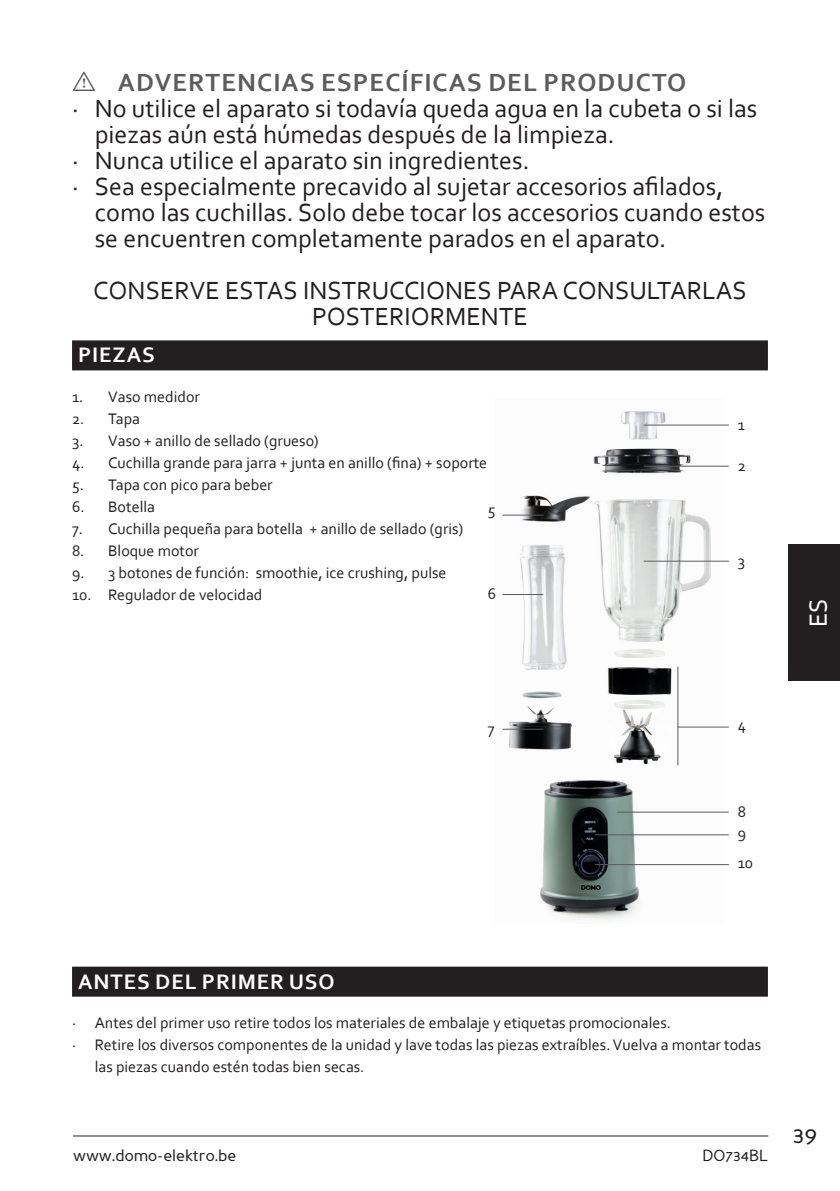
<style>
.page{position:relative;width:840px;height:1191px;background:#fff}
.page>*{position:absolute;margin:0;border:0;box-sizing:border-box;transform-origin:0 0}
.t1{font:26px/26px "Corbel";color:#231f20;text-align:center}
.t2{font:700 26px "Corbel";letter-spacing:.04em;color:#5c5c5f}
.t3{font:26px "Corbel";color:#fff}
.t4{font:24px "Perspective Sans";color:#231f20}
.t5{font:700 22px "Corbel";letter-spacing:.04em;color:#fff}
.t6{font:16px/21.2px "Corbel";color:#231f20}
.t7{font:16px "Perspective Sans";color:#231f20}
.s1{font-family:"tables";font-weight:400}
</style>
<div class="page">
<hr style="left:73px;top:1135px;width:694px;height:1px;background:#231f20">
<div style="left:788px;top:544px;width:51px;height:136px;background:#231f20"></div>
<img style="left:502px;top:411px;width:221px;height:509px">
<hr style="left:643px;top:424px;width:85px;height:1px;background:#5c5c5f">
<hr style="left:643px;top:466px;width:85px;height:1px;background:#5c5c5f">
<hr style="left:643px;top:560px;width:85px;height:1px;background:#5c5c5f">
<hr style="left:502px;top:514px;width:41px;height:1px;background:#5c5c5f">
<hr style="left:502px;top:594px;width:41px;height:1px;background:#5c5c5f">
<hr style="left:502px;top:728px;width:41px;height:1px;background:#5c5c5f">
<hr style="left:677px;top:726px;width:51px;height:1px;background:#5c5c5f">
<hr style="left:617px;top:811px;width:111px;height:1px;background:#5c5c5f">
<hr style="left:594px;top:834px;width:134px;height:1px;background:#5c5c5f">
<hr style="left:594px;top:864px;width:134px;height:1px;background:#5c5c5f">
<hr style="left:677px;top:666px;width:1px;height:99px;background:#5c5c5f">
<div style="left:72px;top:340px;width:695px;height:30px;background:#231f20"></div>
<div style="left:72px;top:966px;width:695px;height:30px;background:#231f20"></div>
<h1 class="t2" style="left:72px;top:67px;width:615px"><span class="s1">I</span> ADVERTENCIAS ESPECÍFICAS DEL PRODUCTO</h1>
<h1 class="t1" style="left:72px;top:95px;width:686px">· No utilice el aparato si todavía queda agua en la cubeta o si las</h1>
<h1 class="t1" style="left:95px;top:121px;width:521px">piezas aún está húmedas después de la limpieza.</h1>
<h1 class="t1" style="left:72px;top:147px;width:458px">· Nunca utilice el aparato sin ingredientes.</h1>
<h1 class="t1" style="left:72px;top:173px;width:652px">· Sea especialmente precavido al sujetar accesorios afilados,</h1>
<h1 class="t1" style="left:95px;top:199px;width:671px">como las cuchillas. Solo debe tocar los accesorios cuando estos</h1>
<h1 class="t1" style="left:95px;top:225px;width:573px">se encuentren completamente parados en el aparato.</h1>
<h1 class="t1" style="left:93px;top:277px;width:654px">CONSERVE ESTAS INSTRUCCIONES PARA CONSULTARLAS<br>POSTERIORMENTE</h1>
<h3 class="t5" style="left:78px;top:341px;width:78px">PIEZAS</h3>
<p class="t6" style="left:72px;top:385px;width:129px">1. Vaso medidor</p>
<p class="t6" style="left:72px;top:407px;width:69px">2. Tapa</p>
<p class="t6" style="left:72px;top:429px;width:248px">3. Vaso + anillo de sellado (grueso)</p>
<p class="t6" style="left:72px;top:451px;width:416px">4. Cuchilla grande para jarra + junta en anillo (fina) + soporte</p>
<p class="t6" style="left:72px;top:473px;width:202px">5. Tapa con pico para beber</p>
<p class="t6" style="left:72px;top:495px;width:84px">6. Botella</p>
<p class="t6" style="left:72px;top:517px;width:392px">7. Cuchilla pequeña para botella + anillo de sellado (gris)</p>
<p class="t6" style="left:72px;top:539px;width:128px">8. Bloque motor</p>
<p class="t6" style="left:72px;top:561px;width:376px">9. 3 botones de función: smoothie, ice crushing, pulse</p>
<p class="t6" style="left:72px;top:583px;width:192px">10. Regulador de velocidad</p>
<p class="t6" style="left:737px;top:413px;width:9px">1</p>
<p class="t6" style="left:737px;top:454px;width:10px">2</p>
<p class="t6" style="left:487px;top:499px;width:9px">5</p>
<p class="t6" style="left:737px;top:549px;width:9px">3</p>
<p class="t6" style="left:487px;top:582px;width:10px">6</p>
<p class="t6" style="left:487px;top:717px;width:8px">7</p>
<p class="t6" style="left:737px;top:714px;width:10px">4</p>
<p class="t6" style="left:737px;top:800px;width:10px">8<br>9</p>
<p class="t6" style="left:737px;top:851px;width:17px">10</p>
<h1 class="t3" style="left:801px;top:627px;width:30px;rotate:-90deg">ES</h1>
<h3 class="t5" style="left:78px;top:967px;width:258px">ANTES DEL PRIMER USO</h3>
<p class="t6" style="left:72px;top:1011px;width:600px">· Antes del primer uso retire todos los materiales de embalaje y etiquetas promocionales.</p>
<p class="t6" style="left:72px;top:1033px;width:690px">· Retire los diversos componentes de la unidad y lave todas las piezas extraíbles. Vuelva a montar todas</p>
<p class="t6" style="left:95px;top:1055px;width:271px">las piezas cuando estén todas bien secas.</p>
<p class="t7" style="left:73px;top:1146px;width:165px">www.domo-elektro.be</p>
<p class="t7" style="left:702px;top:1146px;width:67px">DO734BL</p>
<h2 class="t4" style="left:792px;top:1120px;width:26px">39</h2>
</div>
